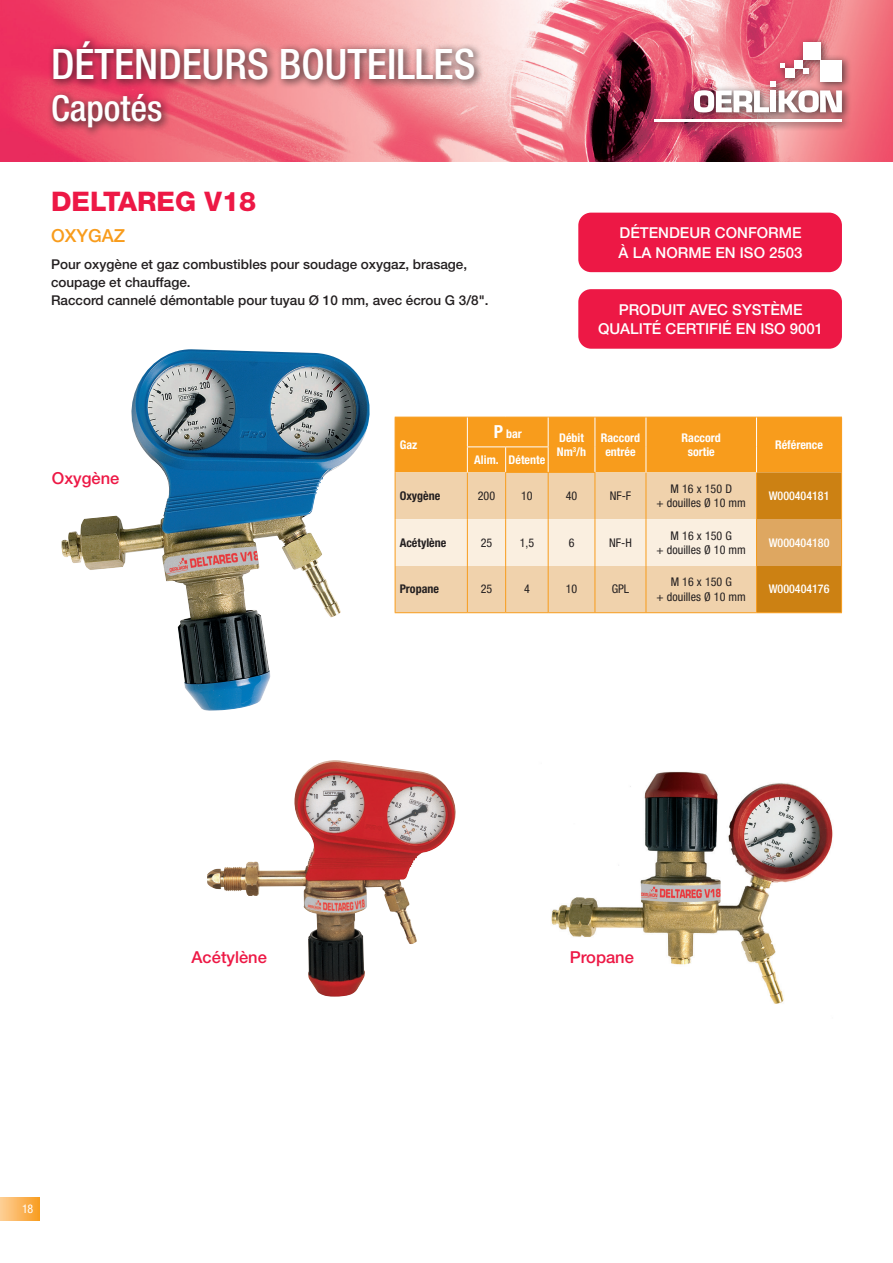
<style>
.page{position:relative;width:893px;height:1263px;background:#fff}
.page>*{position:absolute;margin:0;border:0;box-sizing:border-box;transform-origin:0 0}
.t1{font:500 condensed 42px "Helvetica Neue LT Std";color:#fff}
.t2{font:500 condensed 36px "Helvetica Neue LT Std";color:#fff}
.t3{font:800 27px "Helvetica Neue LT Std";color:#ed1845}
.t4{font:500 18px "Helvetica Neue LT Std";color:#f89c1c}
.t5{font:500 16.5px "Helvetica Neue LT Std";color:#ed1845}
.t6{font:500 15px/19.5px "Helvetica Neue LT Std";color:#fff}
.t7{font:500 13.5px/18px "Helvetica Neue LT Std";color:#231f20}
.t8{font:condensed 12px/14.2px "Helvetica Neue LT Std";color:#231f20;text-align:center}
.t9{font:700 condensed 12px/13.5px "Helvetica Neue LT Std";color:#fff;text-align:center}
.t10{font:500 condensed 12px "Helvetica Neue LT Std";color:#fff}
.t11{font:700 condensed 12px "Helvetica Neue LT Std";color:#231f20}
.t12{font:condensed 12px "Helvetica Neue LT Std";color:#fff}
.s1{font-size:18px}
</style>
<div class="page">
<img style="left:0;top:0;width:893px;height:162px">
<div style="left:0;top:1197px;width:39px;height:23px;background:linear-gradient(to right,#fecf97,#f99d24)"></div>
<div style="left:649px;top:37px;width:203px;height:95px;background:#231f20;opacity:.7"></div>
<div style="left:784px;top:68px;width:10px;height:10px;background:#fff"></div>
<div style="left:803px;top:43px;width:17px;height:17px;background:#fff"></div>
<hr style="left:654px;top:119px;width:188px;height:2px;background:#fff">
<svg style="left:780px;top:63px;width:4px;height:5px"></svg>
<svg style="left:803px;top:68px;width:5px;height:6px"></svg>
<div style="left:794px;top:60px;width:9px;height:8px;background:#fff"></div>
<div style="left:820px;top:60px;width:22px;height:21px;background:#fff"></div>
<svg style="left:694px;top:81px;width:148px;height:31px"></svg>
<div style="left:578px;top:213px;width:264px;height:59px;background:#ed1845;border-radius:13px"></div>
<div style="left:578px;top:289px;width:264px;height:60px;background:#ed1845;border-radius:13px"></div>
<svg style="left:131px;top:349px;width:239px;height:116px;background:#688ca4"></svg>
<img style="left:61px;top:460px;width:280px;height:251px">
<img style="left:551px;top:771px;width:282px;height:233px">
<img style="left:207px;top:786px;width:158px;height:211px">
<svg style="left:395px;top:417px;width:447px;height:196px;background:#f0be7b"></svg>
<hr style="left:505px;top:472px;width:43px;height:1px;background:#f89c1c">
<hr style="left:548px;top:472px;width:47px;height:1px;background:#f89c1c">
<div style="left:47px;top:35px;width:437px;height:103px;background:#231f20;opacity:.7"></div>
<h1 class="t1" style="left:51px;top:39px;width:426px">DÉTENDEURS BOUTEILLES</h1>
<h2 class="t2" style="left:51px;top:87px;width:113px">Capotés</h2>
<h3 class="t3" style="left:51px;top:185px;width:207px">DELTAREG V18</h3>
<h3 class="t4" style="left:51px;top:225px;width:76px">OXYGAZ</h3>
<p class="t7" style="left:51px;top:255px;width:439px">Pour oxygène et gaz combustibles pour soudage oxygaz, brasage, coupage et chauffage.<br>Raccord cannelé démontable pour tuyau Ø 10 mm, avec écrou G 3/8".</p>
<p class="t6" style="left:619px;top:223px;width:185px">DÉTENDEUR CONFORME<br>À LA NORME EN ISO 2503</p>
<p class="t6" style="left:598px;top:299px;width:227px;text-align:center">PRODUIT AVEC SYSTÈME<br>QUALITÉ CERTIFIÉ EN ISO 9001</p>
<p class="t9" style="left:400px;top:438px;width:19px">Gaz</p>
<p class="t9" style="left:494px;top:427px;width:29px"><span class="s1">P</span> bar</p>
<p class="t9" style="left:474px;top:453px;width:72px">Alim. Détente</p>
<p class="t9" style="left:557px;top:431px;width:31px;text-align:left">Débit<br>Nm<sup>3</sup>/h</p>
<p class="t9" style="left:601px;top:431px;width:41px">Raccord entrée</p>
<p class="t9" style="left:682px;top:431px;width:41px">Raccord sortie</p>
<p class="t9" style="left:775px;top:438px;width:49px">Référence</p>
<p class="t5" style="left:52px;top:468px;width:69px">Oxygène</p>
<p class="t11" style="left:400px;top:488px;width:42px">Oxygène</p>
<p class="t8" style="left:478px;top:489px;width:19px">200</p>
<p class="t8" style="left:521px;top:489px;width:13px">10</p>
<p class="t8" style="left:566px;top:489px;width:13px">40</p>
<p class="t8" style="left:610px;top:489px;width:23px">NF-F</p>
<p class="t8" style="left:657px;top:481px;width:91px">M 16 x 150 D<br>+ douilles Ø 10 mm</p>
<p class="t10" style="left:769px;top:489px;width:62px">W000404181</p>
<p class="t11" style="left:400px;top:535px;width:48px">Acétylène</p>
<p class="t8" style="left:481px;top:535px;width:13px">25</p>
<p class="t8" style="left:520px;top:535px;width:16px">1,5</p>
<p class="t8" style="left:569px;top:535px;width:7px">6</p>
<p class="t8" style="left:609px;top:535px;width:24px">NF-H</p>
<p class="t8" style="left:657px;top:528px;width:91px">M 16 x 150 G<br>+ douilles Ø 10 mm</p>
<p class="t10" style="left:769px;top:535px;width:62px">W000404180</p>
<p class="t11" style="left:400px;top:582px;width:41px">Propane</p>
<p class="t8" style="left:481px;top:582px;width:13px">25</p>
<p class="t8" style="left:524px;top:582px;width:7px">4</p>
<p class="t8" style="left:566px;top:582px;width:13px">10</p>
<p class="t8" style="left:612px;top:582px;width:19px">GPL</p>
<p class="t8" style="left:657px;top:575px;width:91px">M 16 x 150 G<br>+ douilles Ø 10 mm</p>
<p class="t10" style="left:769px;top:582px;width:62px">W000404176</p>
<p class="t12" style="left:22px;top:1202px;width:13px">18</p>
<p class="t5" style="left:192px;top:948px;width:77px">Acétylène</p>
<p class="t5" style="left:570px;top:948px;width:66px">Propane</p>
</div>
